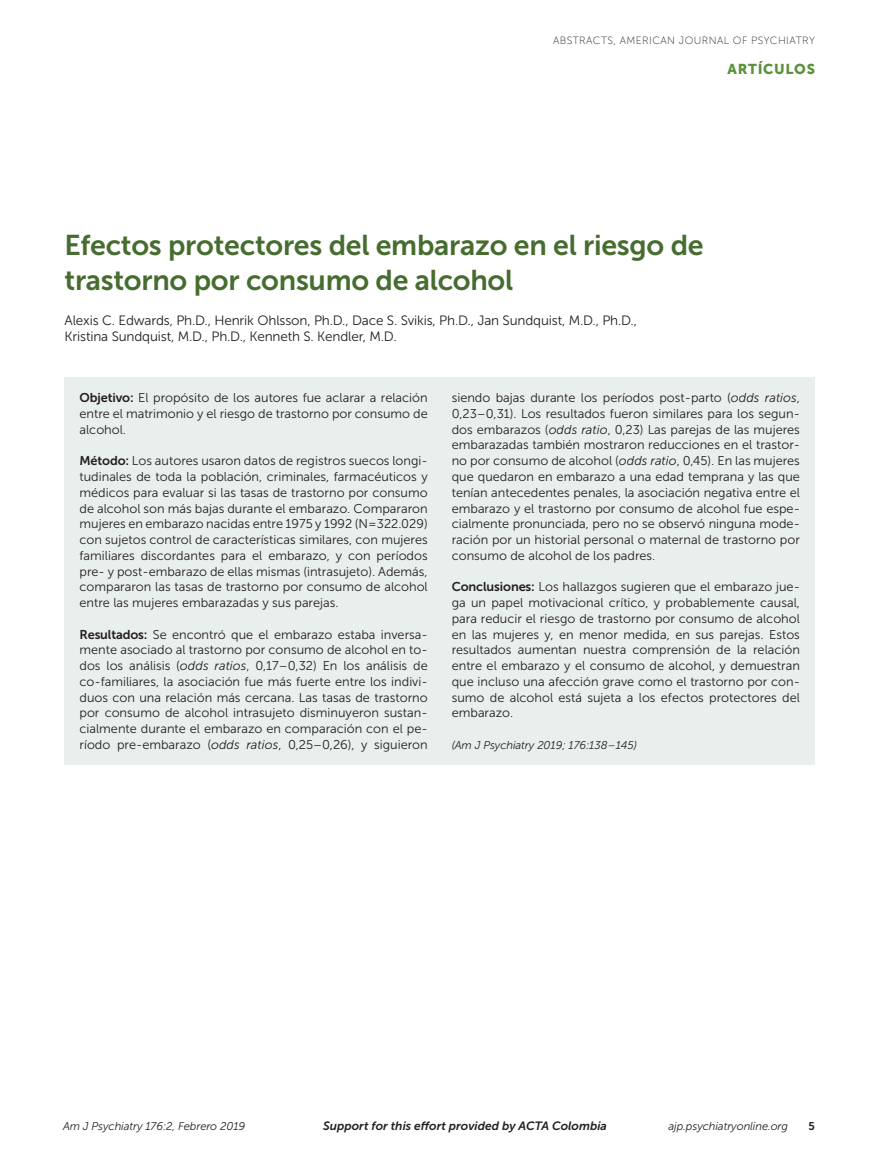
<style>
.page{position:relative;width:878px;height:1175px;background:#fff}
.page>*{position:absolute;margin:0;border:0;box-sizing:border-box;transform-origin:0 0}
.t1{font:28.5px/34.5px "Museo Sans 700";letter-spacing:-.01em;color:#466d2f}
.t2{font:14.25px "Museo Sans 900";letter-spacing:.05em;color:#59923a}
.t3{font:13.5px/16.5px "Museo Sans 300";letter-spacing:-.01em;color:#231f20}
.t4{font:12.75px/15.8px "Museo Sans 300";color:#231f20;text-align:justify}
.t5{font:italic 12px "Museo Sans 700";color:#231f20}
.t6{font:italic 11.25px "Museo Sans 300";letter-spacing:-.01em;color:#231f20}
.t7{font:11.25px "Museo Sans 700";color:#231f20}
.t8{font:10.5px "Museo Sans 100";letter-spacing:.04em;color:#231f20}
.s1{font-family:"Museo Sans 700"}
.s2{font-style:italic}
</style>
<div class="page">
<div style="left:64px;top:378px;width:750px;height:387px;background:#e9efec"></div>
<p class="t8" style="left:553px;top:35px;width:263px">ABSTRACTS, AMERICAN JOURNAL OF PSYCHIATRY</p>
<p class="t2" style="left:727px;top:61px;width:89px">ARTÍCULOS</p>
<h1 class="t1" style="left:64px;top:228px;width:640px">Efectos protectores del embarazo en el riesgo de trastorno por consumo de alcohol</h1>
<p class="t3" style="left:64px;top:312px;width:574px">Alexis C. Edwards, Ph.D., Henrik Ohlsson, Ph.D., Dace S. Svikis, Ph.D., Jan Sundquist, M.D., Ph.D.,<br>Kristina Sundquist, M.D., Ph.D., Kenneth S. Kendler, M.D.</p>
<p class="t4" style="left:80px;top:390px;width:350px"><span class="s1">Objetivo:</span> El propósito de los autores fue aclarar a relación entre el matrimonio y el riesgo de trastorno por consumo de alcohol.</p>
<p class="t4" style="left:80px;top:453px;width:350px"><span class="s1">Método:</span> Los autores usaron datos de registros suecos longi&shy;tudinales de toda la población, criminales, farmacéuticos y médicos para evaluar si las tasas de trastorno por consumo de alcohol son más bajas durante el embarazo. Compararon mujeres en embarazo nacidas entre 1975 y 1992 (N=322.029) con sujetos control de características similares, con mujeres familiares discordantes para el embarazo, y con períodos pre- y post-embarazo de ellas mismas (intrasujeto). Además, compararon las tasas de trastorno por consumo de alcohol entre las mujeres embarazadas y sus parejas.</p>
<p class="t4" style="left:80px;top:626px;width:350px"><span class="s1">Resultados:</span> Se encontró que el embarazo estaba inversa&shy;mente asociado al trastorno por consumo de alcohol en to&shy;dos los análisis (<span class="s2">odds ratios</span>, 0,17–0,32) En los análisis de co-familiares, la asociación fue más fuerte entre los indivi&shy;duos con una relación más cercana. Las tasas de trastorno por consumo de alcohol intrasujeto disminuyeron sustan&shy;cialmente durante el embarazo en comparación con el pe&shy;ríodo pre-embarazo (<span class="s2">odds ratios</span>, 0,25–0,26), y siguieron</p>
<p class="t4" style="left:451px;top:390px;width:350px">siendo bajas durante los períodos post-parto (<span class="s2">odds ratios</span>, 0,23–0,31). Los resultados fueron similares para los segun&shy;dos embarazos (<span class="s2">odds ratio</span>, 0,23) Las parejas de las mujeres embarazadas también mostraron reducciones en el trastor&shy;no por consumo de alcohol (<span class="s2">odds ratio</span>, 0,45). En las mujeres que quedaron en embarazo a una edad temprana y las que tenían antecedentes penales, la asociación negativa entre el embarazo y el trastorno por consumo de alcohol fue espe&shy;cialmente pronunciada, pero no se observó ninguna mode&shy;ración por un historial personal o maternal de trastorno por consumo de alcohol de los padres.</p>
<p class="t4" style="left:451px;top:579px;width:350px"><span class="s1">Conclusiones:</span> Los hallazgos sugieren que el embarazo jue&shy;ga un papel motivacional crítico, y probablemente causal, para reducir el riesgo de trastorno por consumo de alcohol en las mujeres y, en menor medida, en sus parejas. Estos resultados aumentan nuestra comprensión de la relación entre el embarazo y el consumo de alcohol, y demuestran que incluso una afección grave como el trastorno por con&shy;sumo de alcohol está sujeta a los efectos protectores del embarazo.</p>
<p class="t6" style="left:452px;top:739px;width:187px">(Am J Psychiatry 2019; 176:138–145)</p>
<p class="t6" style="left:63px;top:1119px;width:184px">Am J Psychiatry 176:2, Febrero 2019</p>
<p class="t5" style="left:323px;top:1119px;width:285px">Support for this effort provided by ACTA Colombia</p>
<p class="t6" style="left:668px;top:1119px;width:121px">ajp.psychiatryonline.org</p>
<p class="t7" style="left:808px;top:1119px;width:8px">5</p>
</div>
